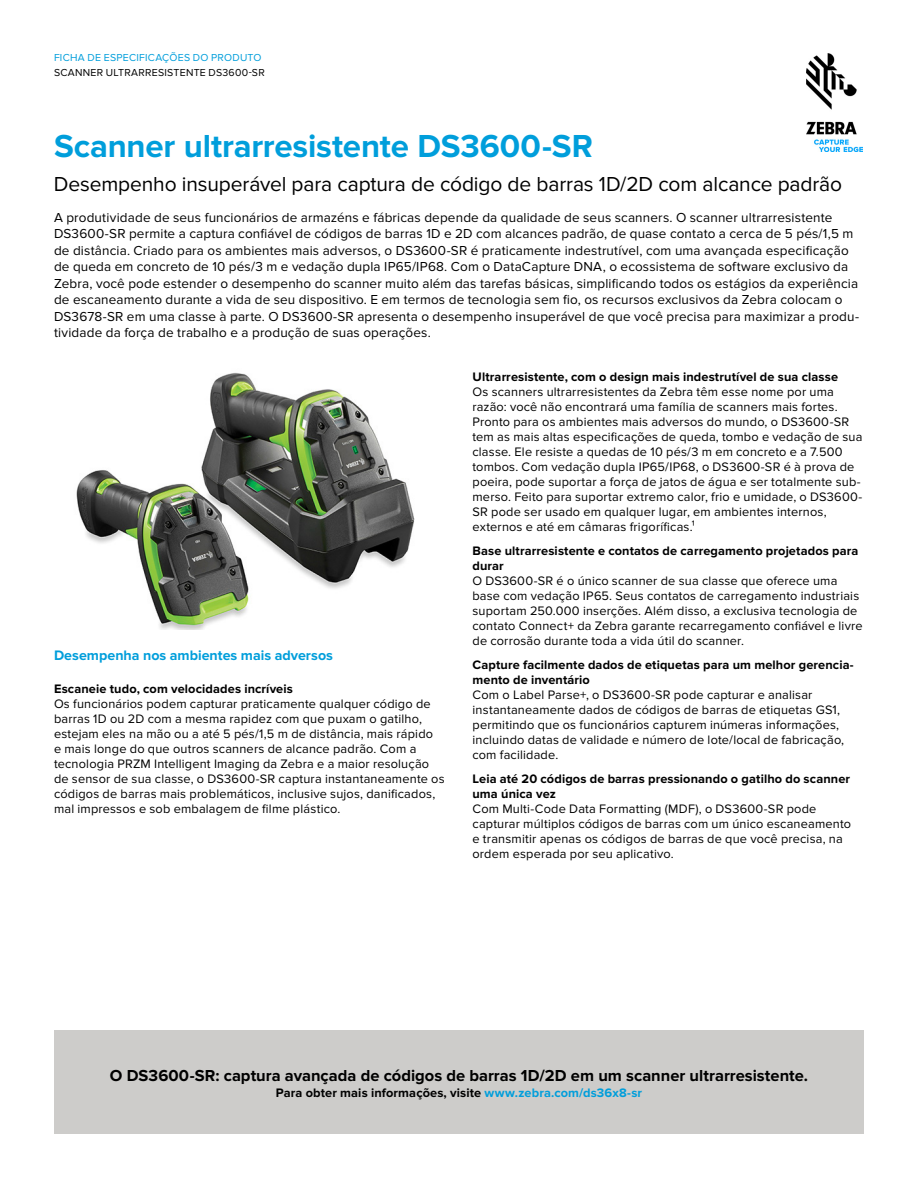
<style>
.page{position:relative;width:918px;height:1188px;background:#fff}
.page>*{position:absolute;margin:0;border:0;box-sizing:border-box;transform-origin:0 0}
.t1{font:700 33px "Proxima Nova";letter-spacing:-.005em;color:#009edb}
.t2{font:21px "Proxima Nova";letter-spacing:-.005em;color:#000}
.t3{font:700 16.5px "Proxima Nova";color:#000}
.t4{font:700 14.25px "Proxima Nova";color:#009edb}
.t5{font:13.5px/16.5px "Proxima Nova";letter-spacing:.01em;color:#000}
.t6{font:12.75px/15px "Proxima Nova";letter-spacing:.015em;color:#000}
.t7{font:700 12.75px/15px "Proxima Nova";letter-spacing:.01em;color:#000}
.t8{font:10.5px "Proxima Nova";letter-spacing:.025em;color:#000}
.t9{font:10.5px "Proxima Nova";letter-spacing:.025em;color:#009edb}
.s1{color:#009edb}
</style>
<div class="page">
<img style="left:806px;top:54px;width:56px;height:97px">
<div style="left:54px;top:1031px;width:810px;height:103px;background:#cdccca"></div>
<img style="left:76px;top:372px;width:339px;height:257px">
<p class="t9" style="left:54px;top:52px;width:209px">FICHA DE ESPECIFICAÇÕES DO PRODUTO</p>
<p class="t8" style="left:54px;top:66px;width:212px">SCANNER ULTRARRESISTENTE DS3600-SR</p>
<h1 class="t1" style="left:54px;top:127px;width:540px">Scanner ultrarresistente DS3600-SR</h1>
<h2 class="t2" style="left:54px;top:172px;width:790px">Desempenho insuperável para captura de código de barras 1D/2D com alcance padrão</h2>
<p class="t5" style="left:54px;top:209px;width:807px">A produtividade de seus funcionários de armazéns e fábricas depende da qualidade de seus scanners. O scanner ultrarresistente DS3600-SR permite a captura confiável de códigos de barras 1D e 2D com alcances padrão, de quase contato a cerca de 5 pés/1,5 m de distância. Criado para os ambientes mais adversos, o DS3600-SR é praticamente indestrutível, com uma avançada especificação de queda em concreto de 10 pés/3 m e vedação dupla IP65/IP68. Com o DataCapture DNA, o ecossistema de software exclusivo da Zebra, você pode estender o desempenho do scanner muito além das tarefas básicas, simplificando todos os estágios da experiência de escaneamento durante a vida de seu dispositivo. E em termos de tecnologia sem fio, os recursos exclusivos da Zebra colocam o DS3678-SR em uma classe à parte. O DS3600-SR apresenta o desempenho insuperável de que você precisa para maximizar a produ&shy;tividade da força de trabalho e a produção de suas operações.</p>
<p class="t4" style="left:54px;top:647px;width:281px">Desempenha nos ambientes mais adversos</p>
<p class="t7" style="left:54px;top:682px;width:240px">Escaneie tudo, com velocidades incríveis</p>
<p class="t6" style="left:54px;top:697px;width:392px">Os funcionários podem capturar praticamente qualquer código de barras 1D ou 2D com a mesma rapidez com que puxam o gatilho, estejam eles na mão ou a até 5 pés/1,5 m de distância, mais rápido<br>e mais longe do que outros scanners de alcance padrão. Com a tecnologia PRZM Intelligent Imaging da Zebra e a maior resolução de sensor de sua classe, o DS3600-SR captura instantaneamente os códigos de barras mais problemáticos, inclusive sujos, danificados, mal impressos e sob embalagem de filme plástico.</p>
<p class="t7" style="left:472px;top:369px;width:367px">Ultrarresistente, com o design mais indestrutível de sua classe</p>
<p class="t6" style="left:472px;top:384px;width:392px">Os scanners ultrarresistentes da Zebra têm esse nome por uma razão: você não encontrará uma família de scanners mais fortes.<br>Pronto para os ambientes mais adversos do mundo, o DS3600-SR tem as mais altas especificações de queda, tombo e vedação de sua classe. Ele resiste a quedas de 10 pés/3 m em concreto e a 7.500 tombos. Com vedação dupla IP65/IP68, o DS3600-SR é à prova de poeira, pode suportar a força de jatos de água e ser totalmente sub&shy;merso. Feito para suportar extremo calor, frio e umidade, o DS3600- SR pode ser usado em qualquer lugar, em ambientes internos, externos e até em câmaras frigoríficas.¹</p>
<p class="t7" style="left:472px;top:543px;width:387px">Base ultrarresistente e contatos de carregamento projetados para durar</p>
<p class="t6" style="left:472px;top:573px;width:392px">O DS3600-SR é o único scanner de sua classe que oferece uma base com vedação IP65. Seus contatos de carregamento industriais suportam 250.000 inserções. Além disso, a exclusiva tecnologia de contato Connect+ da Zebra garante recarregamento confiável e livre de corrosão durante toda a vida útil do scanner.</p>
<p class="t7" style="left:472px;top:657px;width:383px">Capture facilmente dados de etiquetas para um melhor gerencia&shy;mento de inventário</p>
<p class="t6" style="left:472px;top:687px;width:373px">Com o Label Parse+, o DS3600-SR pode capturar e analisar instantaneamente dados de códigos de barras de etiquetas GS1, permitindo que os funcionários capturem inúmeras informações, incluindo datas de validade e número de lote/local de fabricação, com facilidade.</p>
<p class="t7" style="left:472px;top:771px;width:379px">Leia até 20 códigos de barras pressionando o gatilho do scanner uma única vez</p>
<p class="t6" style="left:472px;top:801px;width:380px">Com Multi-Code Data Formatting (MDF), o DS3600-SR pode capturar múltiplos códigos de barras com um único escaneamento e transmitir apenas os códigos de barras de que você precisa, na ordem esperada por seu aplicativo.</p>
<p class="t3" style="left:110px;top:1066px;width:700px">O DS3600-SR: captura avançada de códigos de barras 1D/2D em um scanner ultrarresistente.</p>
<p class="t7" style="left:276px;top:1085px;width:368px">Para obter mais informações, visite <span class="s1">www.zebra.com/ds36x8-sr</span></p>
</div>
